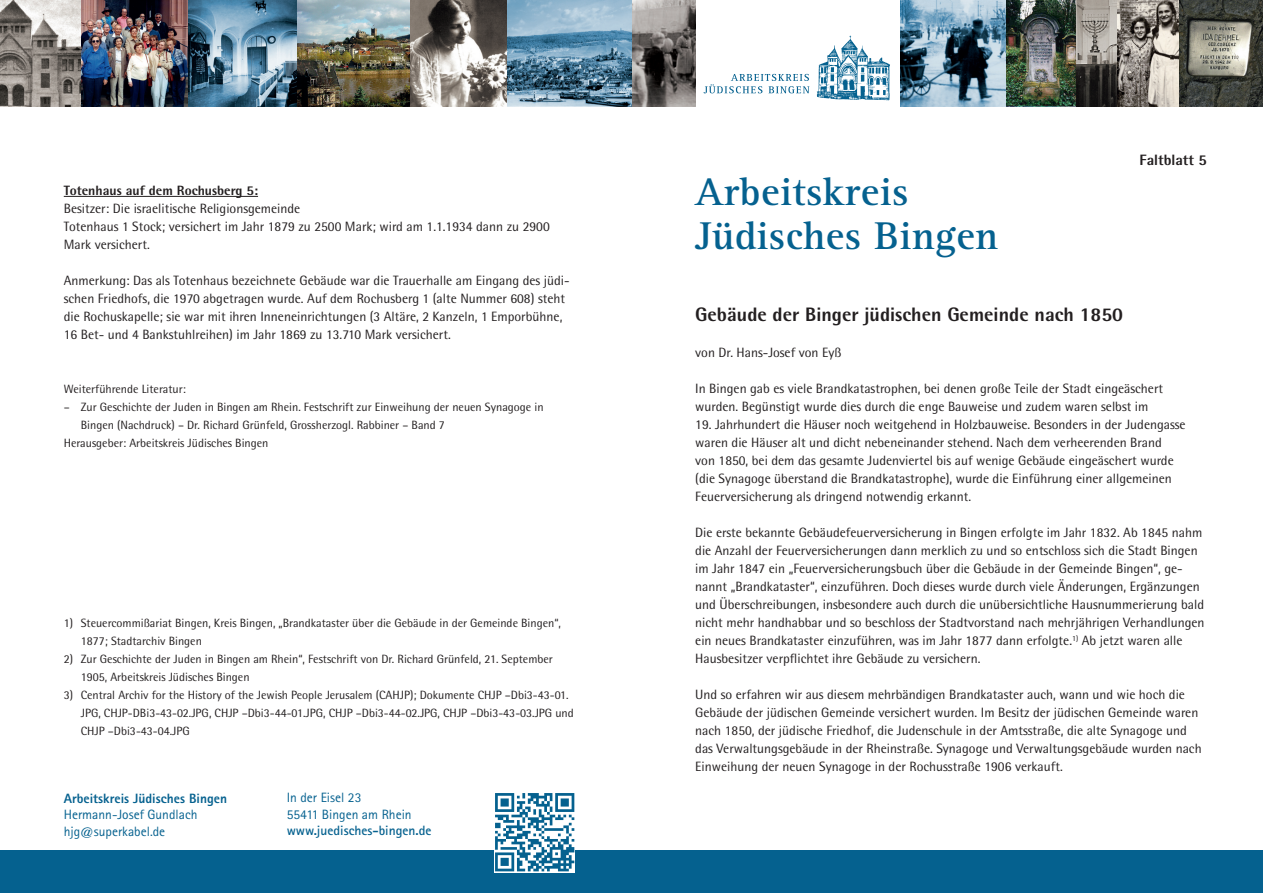
<style>
.page{position:relative;width:1263px;height:893px;background:#fff}
.page>*{position:absolute;margin:0;border:0;box-sizing:border-box;transform-origin:0 0}
.t1{font:700 40.05px/44.1px "Rotis Serif";letter-spacing:.01em;color:#05618f}
.t2{font:800 19.5px "Rotis Semi Sans";color:#231f20}
.t3{font:800 15px "Rotis Semi Sans";color:#231f20}
.t4{font:13.5px/18px "Rotis Semi Sans";color:#231f20}
.t5{font:13.5px/16.5px "Rotis Sans Serif";color:#05618f}
.t6{font:800 13.5px "Rotis Sans Serif";color:#05618f}
.t7{font:800 13.5px "Rotis Semi Sans";color:#231f20}
.t8{font:700 13.5px "Rotis Sans Serif";color:#05618f}
.t9{font:12px/18px "Rotis Semi Sans";color:#231f20}
</style>
<div class="page">
<img style="left:900px;top:0;width:363px;height:106px">
<img style="left:0;top:0;width:176px;height:106px">
<img style="left:816px;top:35px;width:74px;height:65px">
<svg style="left:703px;top:74px;width:106px;height:19px"></svg>
<img style="left:176px;top:0;width:519px;height:106px">
<div style="left:0;top:850px;width:1263px;height:43px;background:#05618f"></div>
<img style="left:495px;top:793px;width:80px;height:80px">
<hr style="left:64px;top:196px;width:194px;height:1px;background:#231f20">
<p class="t7" style="left:64px;top:182px;width:196px">Totenhaus auf dem Rochusberg 5:</p>
<p class="t4" style="left:64px;top:199px;width:487px">Besitzer: Die israelitische Religionsgemeinde<br>Totenhaus 1 Stock; versichert im Jahr 1879 zu 2500 Mark; wird am 1.1.1934 dann zu 2900<br>Mark versichert.</p>
<p class="t4" style="left:64px;top:271px;width:507px">Anmerkung: Das als Totenhaus bezeichnete Gebäude war die Trauerhalle am Eingang des jüdi&shy;schen Friedhofs, die 1970 abgetragen wurde. Auf dem Rochusberg 1 (alte Nummer 608) steht die Rochuskapelle; sie war mit ihren Inneneinrichtungen (3 Altäre, 2 Kanzeln, 1 Emporbühne, 16 Bet- und 4 Bankstuhlreihen) im Jahr 1869 zu 13.710 Mark versichert.</p>
<p class="t9" style="left:64px;top:380px;width:124px">Weiterführende Literatur:</p>
<p class="t9" style="left:64px;top:398px;width:481px">– Zur Geschichte der Juden in Bingen am Rhein. Festschrift zur Einweihung der neuen Synagoge in</p>
<p class="t9" style="left:81px;top:416px;width:366px">Bingen (Nachdruck) – Dr. Richard Grünfeld, Grossherzogl. Rabbiner – Band 7</p>
<p class="t9" style="left:64px;top:434px;width:206px">Herausgeber: Arbeitskreis Jüdisches Bingen</p>
<p class="t9" style="left:81px;top:614px;width:482px;text-indent:-17px">1) Steuercommißariat Bingen, Kreis Bingen, „Brandkataster über die Gebäude in der Gemeinde Bingen“,<br>1877; Stadtarchiv Bingen</p>
<p class="t9" style="left:81px;top:650px;width:474px;text-indent:-17px">2) Zur Geschichte der Juden in Bingen am Rhein“, Festschrift von Dr. Richard Grünfeld, 21. September<br>1905, Arbeitskreis Jüdisches Bingen</p>
<p class="t9" style="left:81px;top:686px;width:495px;text-indent:-17px">3) Central Archiv for the History of the Jewish People Jerusalem (CAHJP); Dokumente CHJP –Dbi3-43-01.<br>JPG, CHJP-DBi3-43-02.JPG, CHJP –Dbi3-44-01.JPG, CHJP –Dbi3-44-02.JPG, CHJP –Dbi3-43-03.JPG und<br>CHJP –Dbi3-43-04.JPG</p>
<p class="t6" style="left:64px;top:789px;width:165px">Arbeitskreis Jüdisches Bingen</p>
<p class="t5" style="left:64px;top:806px;width:135px">Hermann-Josef Gundlach hjg@superkabel.de</p>
<p class="t5" style="left:287px;top:789px;width:126px">In der Eisel 23<br>55411 Bingen am Rhein</p>
<p class="t8" style="left:287px;top:822px;width:146px">www.juedisches-bingen.de</p>
<h1 class="t1" style="left:695px;top:170px;width:304px">Arbeitskreis<br>Jüdisches Bingen</h1>
<p class="t3" style="left:1139px;top:151px;width:69px">Faltblatt 5</p>
<h2 class="t2" style="left:695px;top:302px;width:429px">Gebäude der Binger jüdischen Gemeinde nach 1850</h2>
<p class="t4" style="left:695px;top:343px;width:148px">von Dr. Hans-Josef von Eyß</p>
<p class="t4" style="left:695px;top:379px;width:469px">In Bingen gab es viele Brandkatastrophen, bei denen große Teile der Stadt eingeäschert wurden. Begünstigt wurde dies durch die enge Bauweise und zudem waren selbst im</p>
<p class="t4" style="left:695px;top:415px;width:492px">19. Jahrhundert die Häuser noch weitgehend in Holzbauweise. Besonders in der Judengasse waren die Häuser alt und dicht nebeneinander stehend. Nach dem verheerenden Brand<br>von 1850, bei dem das gesamte Judenviertel bis auf wenige Gebäude eingeäschert wurde (die Synagoge überstand die Brandkatastrophe), wurde die Einführung einer allgemeinen Feuerversicherung als dringend notwendig erkannt.</p>
<p class="t4" style="left:695px;top:523px;width:511px">Die erste bekannte Gebäudefeuerversicherung in Bingen erfolgte im Jahr 1832. Ab 1845 nahm die Anzahl der Feuerversicherungen dann merklich zu und so entschloss sich die Stadt Bingen im Jahr 1847 ein „Feuerversicherungsbuch über die Gebäude in der Gemeinde Bingen“, ge&shy;nannt „Brandkataster“, einzuführen. Doch dieses wurde durch viele Änderungen, Ergänzungen und Überschreibungen, insbesondere auch durch die unübersichtliche Hausnummerierung bald nicht mehr handhabbar und so beschloss der Stadtvorstand nach mehrjährigen Verhandlungen ein neues Brandkataster einzuführen, was im Jahr 1877 dann erfolgte.<sup>1)</sup> Ab jetzt waren alle Hausbesitzer verpflichtet ihre Gebäude zu versichern.</p>
<p class="t4" style="left:695px;top:685px;width:508px">Und so erfahren wir aus diesem mehrbändigen Brandkataster auch, wann und wie hoch die Gebäude der jüdischen Gemeinde versichert wurden. Im Besitz der jüdischen Gemeinde waren nach 1850, der jüdische Friedhof, die Judenschule in der Amtsstraße, die alte Synagoge und das Verwaltungsgebäude in der Rheinstraße. Synagoge und Verwaltungsgebäude wurden nach Einweihung der neuen Synagoge in der Rochusstraße 1906 verkauft.</p>
</div>
